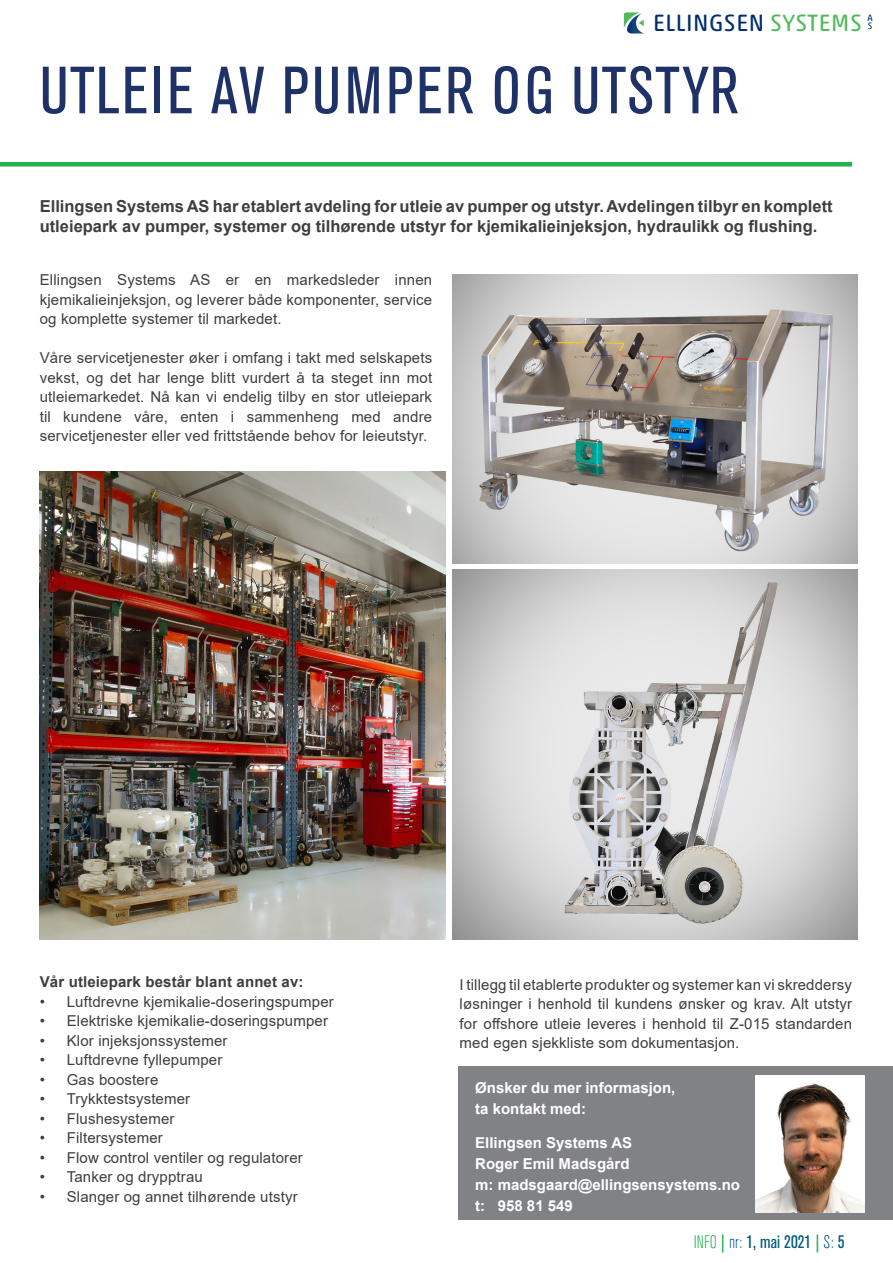
<style>
.page{position:relative;width:893px;height:1263px;background:#fff}
.page>*{position:absolute;margin:0;border:0;box-sizing:border-box;transform-origin:0 0}
.t1{font:condensed 66px "Akzidenz Grotesk BE";letter-spacing:.04em;color:#1f3267}
.t2{font:24px "Akko Rounded Pro";letter-spacing:.025em;color:#002e6c}
.t3{font:condensed 18px "Akzidenz Grotesk BE";color:#00597c}
.t4{font:700 16.5px/19.5px "Arial";color:#3e3e3f}
.t5{font:15px/19.5px "Arial";letter-spacing:.01em;color:#3e3e3f;text-align:justify}
.t6{font:700 15px/21px "Arial";color:#fff}
.t7{font:700 15px "Arial";letter-spacing:.01em;color:#3e3e3f}
.t8{font:9.45px "Akko Rounded Pro";color:#002e6c}
.s1{color:#51ba5b}
.s2{font-weight:300;color:#22b24e}
.s3{color:#22b24e}
.s4{font-weight:300}
</style>
<div class="page">
<div style="left:0;top:162px;width:852px;height:5px;background:#22b24e"></div>
<div style="left:458px;top:1067px;width:435px;height:153px;background:#808285"></div>
<img style="left:755px;top:1075px;width:109px;height:137px">
<img style="left:40px;top:471px;width:405px;height:469px">
<img style="left:452px;top:274px;width:405px;height:289px">
<img style="left:452px;top:570px;width:405px;height:370px">
<svg style="left:624px;top:12px;width:20px;height:21px"></svg>
<p class="t8" style="left:867px;top:12px;width:7px">A</p>
<p class="t2" style="left:653px;top:8px;width:210px">ELLINGSEN <span class="s1">SYSTEMS</span></p>
<p class="t8" style="left:868px;top:20px;width:6px">S</p>
<p class="t1" style="left:40px;top:54px;width:701px">UTLEIE AV PUMPER OG UTSTYR</p>
<p class="t4" style="left:40px;top:197px;width:794px">Ellingsen Systems AS har etablert avdeling for utleie av pumper og utstyr. Avdelingen tilbyr en komplett utleiepark av pumper, systemer og tilhørende utstyr for kjemikalieinjeksjon, hydraulikk og flushing.</p>
<p class="t5" style="left:40px;top:270px;width:394px">Ellingsen Systems AS er en markedsleder innen kjemikalieinjeksjon, og leverer både komponenter, service og komplette systemer til markedet.</p>
<p class="t5" style="left:40px;top:348px;width:394px">Våre servicetjenester øker i omfang i takt med selskapets vekst, og det har lenge blitt vurdert å ta steget inn mot utleiemarkedet. Nå kan vi endelig tilby en stor utleiepark til kundene våre, enten i sammenheng med andre servicetjenester eller ved frittstående behov for leieutstyr.</p>
<p class="t7" style="left:40px;top:971px;width:265px">Vår utleiepark består blant annet av:</p>
<p class="t5" style="left:40px;top:992px;width:296px">• Luftdrevne kjemikalie-doseringspumper</p>
<p class="t5" style="left:40px;top:1011px;width:290px">• Elektriske kjemikalie-doseringspumper</p>
<p class="t5" style="left:40px;top:1031px;width:189px">• Klor injeksjonssystemer</p>
<p class="t5" style="left:40px;top:1050px;width:184px">• Luftdrevne fyllepumper</p>
<p class="t5" style="left:40px;top:1070px;width:120px">• Gas boostere</p>
<p class="t5" style="left:40px;top:1089px;width:152px">• Trykktestsystemer</p>
<p class="t5" style="left:40px;top:1109px;width:136px">• Flushesystemer</p>
<p class="t5" style="left:40px;top:1128px;width:125px">• Filtersystemer</p>
<p class="t5" style="left:40px;top:1148px;width:265px">• Flow control ventiler og regulatorer</p>
<p class="t5" style="left:40px;top:1167px;width:165px">• Tanker og drypptrau</p>
<p class="t5" style="left:40px;top:1187px;width:259px">• Slanger og annet tilhørende utstyr</p>
<p class="t5" style="left:460px;top:974px;width:394px">I tillegg til etablerte produkter og systemer kan vi skreddersy løsninger i henhold til kundens ønsker og krav. Alt utstyr for offshore utleie leveres i henhold til Z-015 standarden med egen sjekkliste som dokumentasjon.</p>
<p class="t6" style="left:475px;top:1077px;width:202px">Ønsker du mer informasjon, ta kontakt med:</p>
<p class="t6" style="left:475px;top:1132px;width:158px">Ellingsen Systems AS</p>
<p class="t6" style="left:475px;top:1153px;width:156px">Roger Emil Madsgård</p>
<p class="t6" style="left:475px;top:1174px;width:266px">m: madsgaard@ellingsensystems.no</p>
<p class="t6" style="left:475px;top:1195px;width:99px">t: 958 81 549</p>
<p class="t3" style="left:694px;top:1232px;width:152px"><span class="s2">INFO</span> <span class="s3">|</span> <span class="s4">nr:</span> 1, mai 2021 <span class="s3">|</span> <span class="s4">S:</span> 5</p>
</div>
